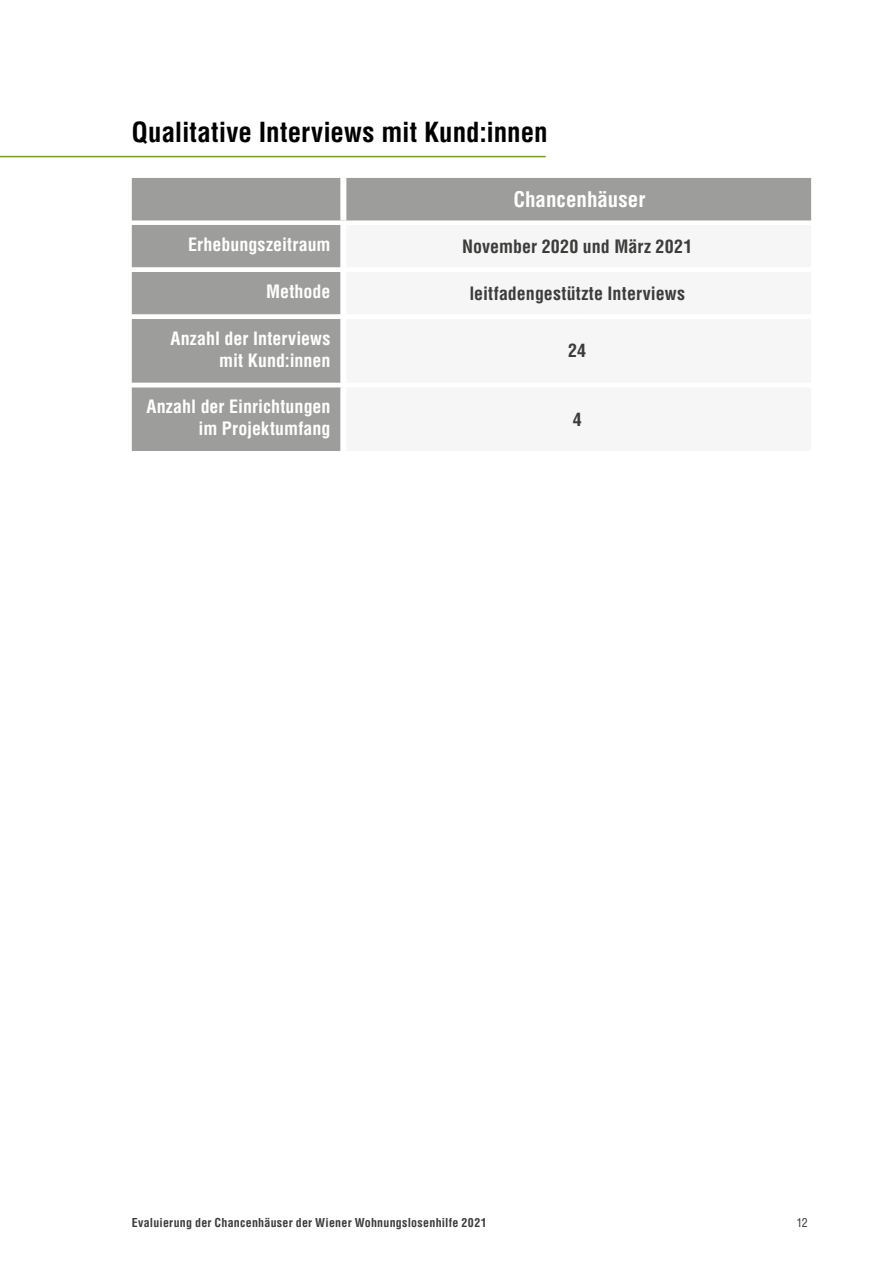
<style>
.page{position:relative;width:893px;height:1263px;background:#fff}
.page>*{position:absolute;margin:0;border:0;box-sizing:border-box;transform-origin:0 0}
.Überschrift_groß_die{font:700 condensed 27px "Helvetica LT Std";color:#000}
.Kasten_Text{font:700 condensed 21px "Helvetica LT Std";color:#fff}
.Kasten_TExt_weiß{font:700 condensed 18px/21.6px "Helvetica LT Std";letter-spacing:.005em;color:#fff;text-align:right}
.Kasten_Text-2{font:700 condensed 18px "Helvetica LT Std";letter-spacing:.005em;color:#3c3c3b}
.t1{font:700 condensed 12px "Helvetica LT Std";letter-spacing:.02em;color:#3c3c3b}
.t2{font:condensed 12px "Helvetica LT Std";color:#3c3c3b}
</style>
<div class="page">
<div style="left:132px;top:178px;width:679px;height:136px;background:#9d9d9c"></div>
<div style="left:346px;top:225px;width:465px;height:89px;background:#f6f6f6"></div>
<svg style="left:132px;top:314px;width:208px;height:137px;background:#a3a3a2"></svg>
<div style="left:340px;top:178px;width:6px;height:42px;background:#fff"></div>
<div style="left:340px;top:225px;width:6px;height:42px;background:#fff"></div>
<div style="left:340px;top:272px;width:6px;height:42px;background:#fff"></div>
<svg style="left:132px;top:267px;width:679px;height:5px"></svg>
<hr style="left:0;top:156px;width:546px;height:1px;background:#7f9929">
<p class="Überschrift_groß_die" style="left:132px;top:116px;width:417px">Qualitative Interviews mit Kund:innen</p>
<p class="Kasten_Text" style="left:513px;top:186px;width:134px">Chancenhäuser</p>
<p class="Kasten_TExt_weiß" style="left:188px;top:234px;width:144px">Erhebungszeitraum</p>
<p class="Kasten_Text-2" style="left:462px;top:235px;width:232px">November 2020 und März 2021</p>
<p class="Kasten_TExt_weiß" style="left:266px;top:281px;width:66px">Methode</p>
<p class="Kasten_Text-2" style="left:469px;top:282px;width:217px">leitfadengestützte Interviews</p>
<p class="Kasten_TExt_weiß" style="left:170px;top:328px;width:162px">Anzahl der Interviews mit Kund:innen</p>
<p class="Kasten_Text-2" style="left:568px;top:339px;width:20px">24</p>
<p class="Kasten_TExt_weiß" style="left:146px;top:396px;width:186px">Anzahl der Einrichtungen im Projektumfang</p>
<p class="Kasten_Text-2" style="left:573px;top:408px;width:10px">4</p>
<p class="t1" style="left:132px;top:1215px;width:356px">Evaluierung der Chancenhäuser der Wiener Wohnungslosenhilfe 2021</p>
<p class="t2" style="left:796px;top:1215px;width:13px">12</p>
</div>
